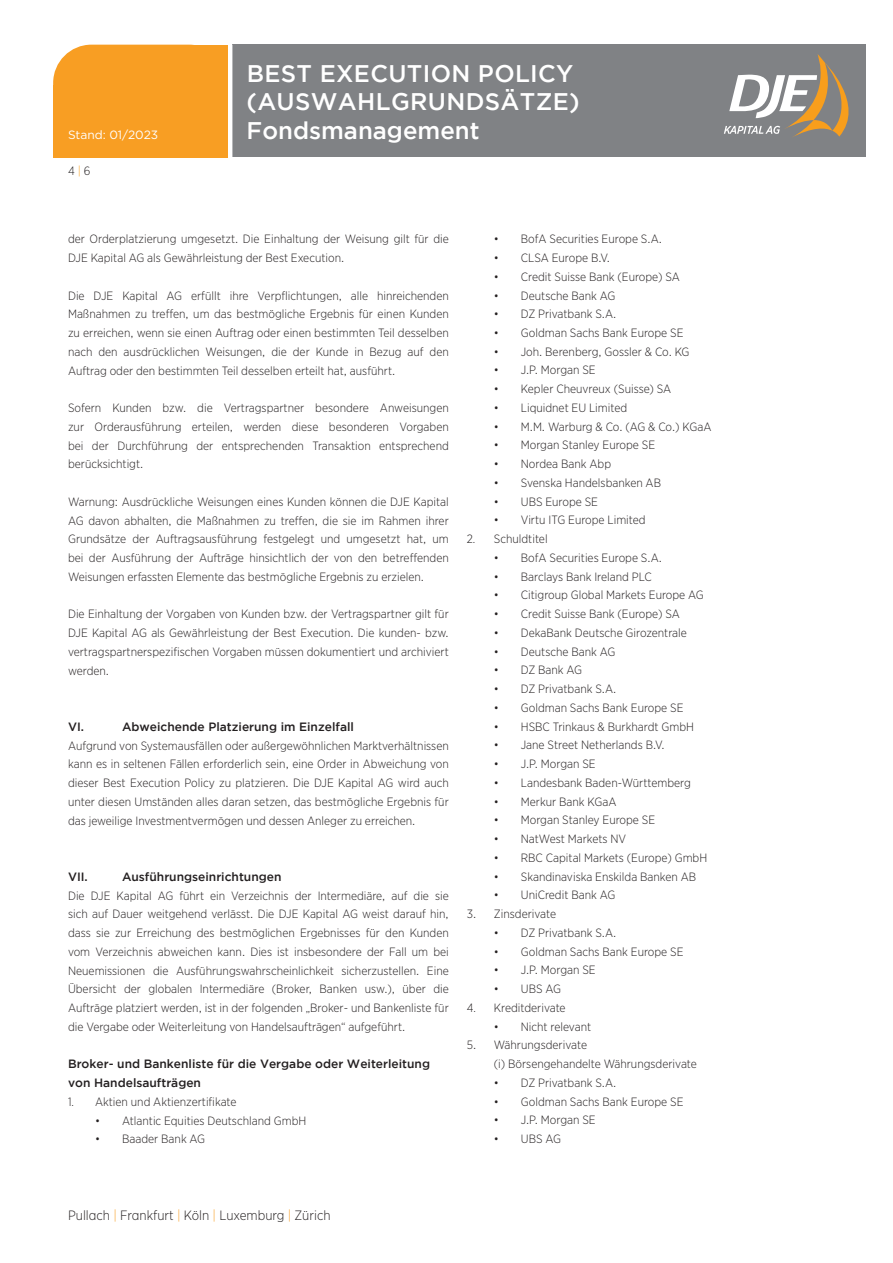
<style>
.page{position:relative;width:893px;height:1263px;background:#fff}
.page>*{position:absolute;margin:0;border:0;box-sizing:border-box;transform-origin:0 0}
.t1{font:500 24px/28.8px "Gotham";letter-spacing:.015em;color:#fff}
.t2{font:300 13.5px "Gotham Narrow";color:#231f20}
.t3{font:300 12px/18.8px "Gotham Narrow";color:#231f20;text-align:justify}
.t4{font:500 12px/18.8px "Gotham";color:#231f20}
.t5{font:12px "Gotham";color:#fff}
.s1{color:#f89e1c}
.s2{color:#f89e23}
</style>
<div class="page">
<div style="left:232px;top:45px;width:633px;height:112px;background:#808285"></div>
<div style="left:53px;top:45px;width:174px;height:110px;background:#f89e23;border-radius:38px"></div>
<div style="left:149px;top:45px;width:79px;height:111px;background:#f89e23"></div>
<div style="left:54px;top:85px;width:174px;height:71px;background:#f89e23"></div>
<svg style="left:724px;top:54px;width:124px;height:83px"></svg>
<h1 class="t1" style="left:247px;top:58px;width:335px">BEST EXECUTION POLICY (AUSWAHLGRUNDSÄTZE)</h1>
<p class="t5" style="left:68px;top:127px;width:92px">Stand: 01/2023</p>
<h1 class="t1" style="left:247px;top:116px;width:234px">Fondsmanagement</h1>
<p class="t3" style="left:68px;top:162px;width:24px">4 <span class="s1">|</span> 6</p>
<p class="t3" style="left:68px;top:230px;width:382px">der Orderplatzierung umgesetzt. Die Einhaltung der Weisung gilt für die<br>DJE Kapital AG als Gewährleistung der Best Execution.</p>
<p class="t3" style="left:68px;top:286px;width:382px">Die DJE Kapital AG erfüllt ihre Verpflichtungen, alle hinreichenden Maßnahmen zu treffen, um das bestmögliche Ergebnis für einen Kunden zu erreichen, wenn sie einen Auftrag oder einen bestimmten Teil desselben nach den ausdrücklichen Weisungen, die der Kunde in Bezug auf den Auftrag oder den bestimmten Teil desselben erteilt hat, ausführt.</p>
<p class="t3" style="left:68px;top:398px;width:382px">Sofern Kunden bzw. die Vertragspartner besondere Anweisungen zur Orderausführung erteilen, werden diese besonderen Vorgaben bei der Durchführung der entsprechenden Transaktion entsprechend berücksichtigt.</p>
<p class="t3" style="left:68px;top:492px;width:382px">Warnung: Ausdrückliche Weisungen eines Kunden können die DJE Kapital AG davon abhalten, die Maßnahmen zu treffen, die sie im Rahmen ihrer Grundsätze der Auftragsausführung festgelegt und umgesetzt hat, um bei der Ausführung der Aufträge hinsichtlich der von den betreffenden Weisungen erfassten Elemente das bestmögliche Ergebnis zu erzielen.</p>
<p class="t3" style="left:68px;top:605px;width:382px">Die Einhaltung der Vorgaben von Kunden bzw. der Vertragspartner gilt für DJE Kapital AG als Gewährleistung der Best Execution. Die kunden- bzw. vertragspartnerspezifischen Vorgaben müssen dokumentiert und archiviert werden.</p>
<p class="t4" style="left:68px;top:717px;width:18px">VI.</p>
<p class="t4" style="left:122px;top:717px;width:233px">Abweichende Platzierung im Einzelfall</p>
<p class="t3" style="left:68px;top:736px;width:382px">Aufgrund von Systemausfällen oder außergewöhnlichen Marktverhältnissen kann es in seltenen Fällen erforderlich sein, eine Order in Abweichung von dieser Best Execution Policy zu platzieren. Die DJE Kapital AG wird auch unter diesen Umständen alles daran setzen, das bestmögliche Ergebnis für das jeweilige Investmentvermögen und dessen Anleger zu erreichen.</p>
<p class="t4" style="left:68px;top:867px;width:21px">VII.</p>
<p class="t4" style="left:122px;top:867px;width:161px">Ausführungseinrichtungen</p>
<p class="t3" style="left:68px;top:886px;width:382px">Die DJE Kapital AG führt ein Verzeichnis der Intermediäre, auf die sie sich auf Dauer weitgehend verlässt. Die DJE Kapital AG weist darauf hin, dass sie zur Erreichung des bestmöglichen Ergebnisses für den Kunden vom Verzeichnis abweichen kann. Dies ist insbesondere der Fall um bei Neuemissionen die Ausführungswahrscheinlichkeit sicherzustellen. Eine Übersicht der globalen Intermediäre (Broker, Banken usw.), über die Aufträge platziert werden, ist in der folgenden „Broker- und Bankenliste für die Vergabe oder Weiterleitung von Handelsaufträgen“ aufgeführt.</p>
<p class="t4" style="left:68px;top:1054px;width:364px">Broker- und Bankenliste für die Vergabe oder Weiterleitung von Handelsaufträgen</p>
<p class="t3" style="left:68px;top:1092px;width:170px">1. Aktien und Aktienzertifikate</p>
<p class="t3" style="left:95px;top:1111px;width:213px">• Atlantic Equities Deutschland GmbH</p>
<p class="t3" style="left:95px;top:1129px;width:112px">• Baader Bank AG</p>
<p class="t3" style="left:494px;top:229px;width:170px">• BofA Securities Europe S.A.</p>
<p class="t3" style="left:494px;top:248px;width:118px">• CLSA Europe B.V.</p>
<p class="t3" style="left:494px;top:267px;width:188px">• Credit Suisse Bank (Europe) SA</p>
<p class="t3" style="left:494px;top:286px;width:123px">• Deutsche Bank AG</p>
<p class="t3" style="left:494px;top:304px;width:124px">• DZ Privatbank S.A.</p>
<p class="t3" style="left:494px;top:323px;width:191px">• Goldman Sachs Bank Europe SE</p>
<p class="t3" style="left:494px;top:342px;width:197px">• Joh. Berenberg, Gossler &amp; Co. KG</p>
<p class="t3" style="left:494px;top:361px;width:103px">• J.P. Morgan SE</p>
<p class="t3" style="left:494px;top:379px;width:179px">• Kepler Cheuvreux (Suisse) SA</p>
<p class="t3" style="left:494px;top:398px;width:135px">• Liquidnet EU Limited</p>
<p class="t3" style="left:494px;top:417px;width:219px">• M.M. Warburg &amp; Co. (AG &amp; Co.) KGaA</p>
<p class="t3" style="left:494px;top:436px;width:163px">• Morgan Stanley Europe SE</p>
<p class="t3" style="left:494px;top:454px;width:119px">• Nordea Bank Abp</p>
<p class="t3" style="left:494px;top:473px;width:169px">• Svenska Handelsbanken AB</p>
<p class="t3" style="left:494px;top:492px;width:106px">• UBS Europe SE</p>
<p class="t3" style="left:494px;top:511px;width:153px">• Virtu ITG Europe Limited</p>
<p class="t3" style="left:467px;top:529px;width:82px">2. Schuldtitel</p>
<p class="t3" style="left:494px;top:548px;width:170px">• BofA Securities Europe S.A.</p>
<p class="t3" style="left:494px;top:567px;width:159px">• Barclays Bank Ireland PLC</p>
<p class="t3" style="left:494px;top:585px;width:211px">• Citigroup Global Markets Europe AG</p>
<p class="t3" style="left:494px;top:604px;width:188px">• Credit Suisse Bank (Europe) SA</p>
<p class="t3" style="left:494px;top:623px;width:195px">• DekaBank Deutsche Girozentrale</p>
<p class="t3" style="left:494px;top:642px;width:123px">• Deutsche Bank AG</p>
<p class="t3" style="left:494px;top:660px;width:90px">• DZ Bank AG</p>
<p class="t3" style="left:494px;top:679px;width:124px">• DZ Privatbank S.A.</p>
<p class="t3" style="left:494px;top:698px;width:191px">• Goldman Sachs Bank Europe SE</p>
<p class="t3" style="left:494px;top:717px;width:202px">• HSBC Trinkaus &amp; Burkhardt GmbH</p>
<p class="t3" style="left:494px;top:735px;width:172px">• Jane Street Netherlands B.V.</p>
<p class="t3" style="left:494px;top:754px;width:103px">• J.P. Morgan SE</p>
<p class="t3" style="left:494px;top:773px;width:199px">• Landesbank Baden-Württemberg</p>
<p class="t3" style="left:494px;top:792px;width:124px">• Merkur Bank KGaA</p>
<p class="t3" style="left:494px;top:810px;width:163px">• Morgan Stanley Europe SE</p>
<p class="t3" style="left:494px;top:829px;width:134px">• NatWest Markets NV</p>
<p class="t3" style="left:494px;top:848px;width:215px">• RBC Capital Markets (Europe) GmbH</p>
<p class="t3" style="left:494px;top:867px;width:204px">• Skandinaviska Enskilda Banken AB</p>
<p class="t3" style="left:494px;top:885px;width:123px">• UniCredit Bank AG</p>
<p class="t3" style="left:467px;top:904px;width:91px">3. Zinsderivate</p>
<p class="t3" style="left:494px;top:923px;width:124px">• DZ Privatbank S.A.</p>
<p class="t3" style="left:494px;top:942px;width:191px">• Goldman Sachs Bank Europe SE</p>
<p class="t3" style="left:494px;top:960px;width:103px">• J.P. Morgan SE</p>
<p class="t3" style="left:494px;top:979px;width:69px">• UBS AG</p>
<p class="t3" style="left:467px;top:998px;width:100px">4. Kreditderivate</p>
<p class="t3" style="left:494px;top:1017px;width:99px">• Nicht relevant</p>
<p class="t3" style="left:494px;top:1035px;width:205px;text-indent:-27px">5. Währungsderivate<br>(i) Börsengehandelte Währungsderivate</p>
<p class="t3" style="left:494px;top:1073px;width:124px">• DZ Privatbank S.A.</p>
<p class="t3" style="left:494px;top:1092px;width:191px">• Goldman Sachs Bank Europe SE</p>
<p class="t3" style="left:494px;top:1110px;width:103px">• J.P. Morgan SE</p>
<p class="t3" style="left:494px;top:1129px;width:69px">• UBS AG</p>
<p class="t2" style="left:68px;top:1206px;width:264px">Pullach <span class="s2">|</span> Frankfurt <span class="s2">|</span> Köln <span class="s2">|</span> Luxemburg <span class="s2">|</span> Zürich</p>
</div>
